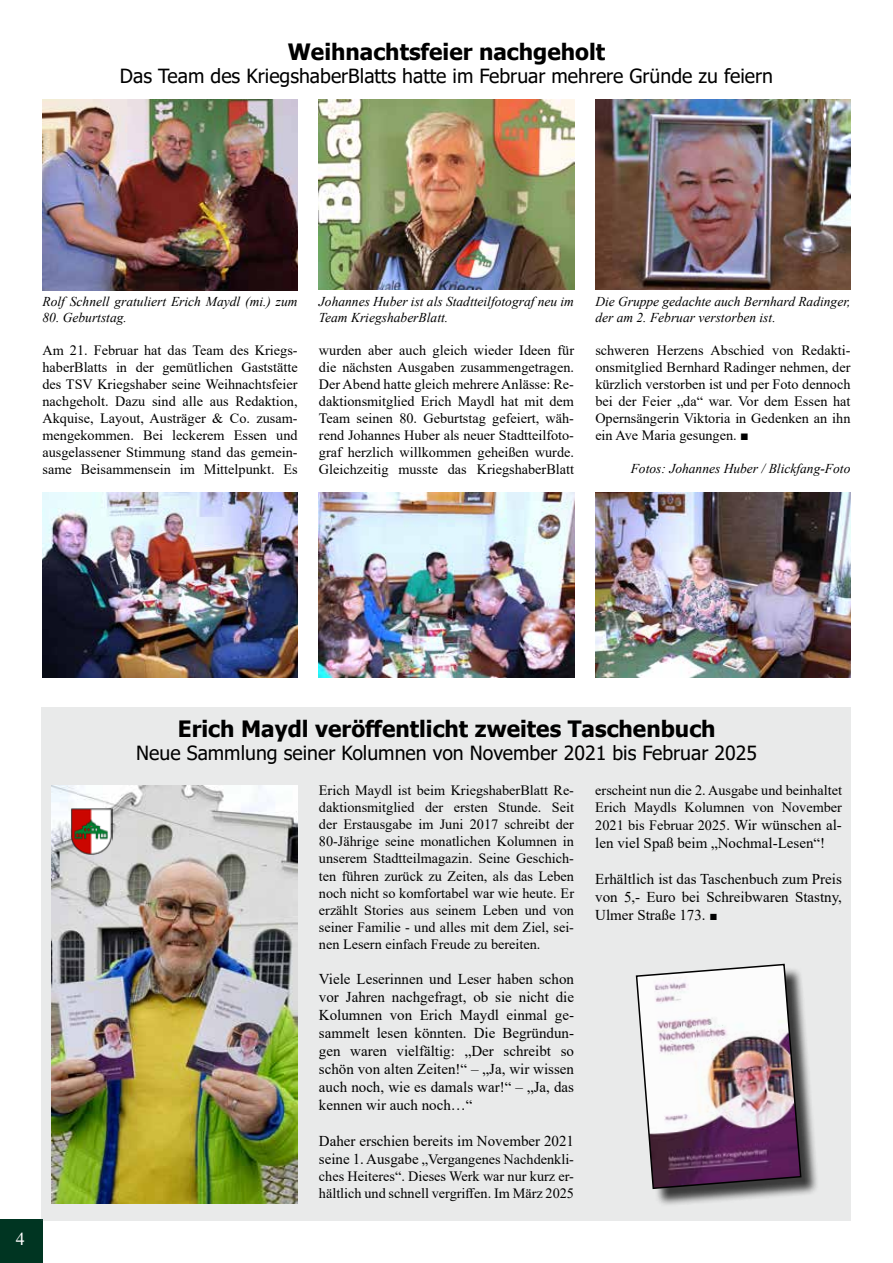
<style>
.page{position:relative;width:893px;height:1263px;background:#fff}
.page>*{position:absolute;margin:0;border:0;box-sizing:border-box;transform-origin:0 0}
.t1{font:700 22.5px "Tahoma";color:#000}
.t2{font:19.5px "Tahoma";color:#000}
.t3{font:18px "Times New Roman";color:#fff}
.t4{font:15px/18px "Times New Roman";color:#000;text-align:justify}
.t5{font:14.25px/17.1px "Times New Roman";color:#000;text-align:justify}
.t6{font:italic 13.5px/16.2px "Times New Roman";color:#000}
.s1{font-size:15px}
.s2{font-size:13.5px}
</style>
<div class="page">
<div style="left:0;top:1219px;width:43px;height:44px;background:#003522"></div>
<img style="left:43px;top:493px;width:255px;height:184px">
<img style="left:595px;top:493px;width:255px;height:184px">
<img style="left:319px;top:493px;width:255px;height:184px">
<img style="left:595px;top:100px;width:255px;height:190px">
<img style="left:43px;top:100px;width:255px;height:190px">
<img style="left:319px;top:100px;width:255px;height:190px">
<div style="left:41px;top:707px;width:809px;height:513px;background:#e9eaea"></div>
<img style="left:51px;top:785px;width:247px;height:418px">
<img style="left:70px;top:808px;width:43px;height:47px">
<div style="left:639px;top:966px;width:180px;height:241px;background:#000;opacity:.75"></div>
<img style="left:635px;top:963px;width:167px;height:227px">
<h1 class="t1" style="left:288px;top:36px;width:319px">Weihnachtsfeier nachgeholt</h1>
<h2 class="t2" style="left:120px;top:63px;width:655px">Das Team des KriegshaberBlatts hatte im Februar mehrere Gründe zu feiern</h2>
<p class="t6" style="left:43px;top:293px;width:257px">Rolf Schnell gratuliert Erich Maydl (mi.) zum</p>
<p class="t6" style="left:43px;top:309px;width:86px">80. Geburtstag.</p>
<p class="t6" style="left:319px;top:293px;width:257px">Johannes Huber ist als Stadtteilfotograf neu im<br>Team KriegshaberBlatt.</p>
<p class="t6" style="left:595px;top:293px;width:257px">Die Gruppe gedachte auch Bernhard Radinger, der am 2. Februar verstorben ist.</p>
<p class="t5" style="left:43px;top:341px;width:257px">Am 21. Februar hat das Team des Kriegs&shy;haberBlatts in der gemütlichen Gaststätte des TSV Kriegshaber seine Weihnachtsfeier nachgeholt. Dazu sind alle aus Redaktion, Akquise, Layout, Austräger &amp; Co. zusam&shy;mengekommen. Bei leckerem Essen und ausgelassener Stimmung stand das gemein&shy;same Beisammensein im Mittelpunkt. Es</p>
<p class="t5" style="left:319px;top:341px;width:257px">wurden aber auch gleich wieder Ideen für die nächsten Ausgaben zusammengetragen.<br>Der Abend hatte gleich mehrere Anlässe: Re&shy;daktionsmitglied Erich Maydl hat mit dem Team seinen 80. Geburtstag gefeiert, wäh&shy;rend Johannes Huber als neuer Stadtteilfoto&shy;graf herzlich willkommen geheißen wurde.<br>Gleichzeitig musste das KriegshaberBlatt</p>
<p class="t5" style="left:595px;top:341px;width:257px">schweren Herzens Abschied von Redakti&shy;onsmitglied Bernhard Radinger nehmen, der kürzlich verstorben ist und per Foto dennoch bei der Feier „da“ war. Vor dem Essen hat Opernsängerin Viktoria in Gedenken an ihn ein Ave Maria gesungen. ■</p>
<p class="t6" style="left:631px;top:460px;width:221px">Fotos: Johannes Huber / Blickfang-Foto</p>
<p class="t3" style="left:16px;top:1226px;width:10px">4</p>
<h1 class="t1" style="left:178px;top:713px;width:539px">Erich Maydl veröffentlicht zweites Taschenbuch</h1>
<h2 class="t2" style="left:136px;top:740px;width:622px">Neue Sammlung seiner Kolumnen von November 2021 bis Februar 2025</h2>
<p class="t5" style="left:319px;top:781px;width:257px">Erich Maydl ist beim KriegshaberBlatt Re&shy;daktionsmitglied der ersten Stunde. Seit der Erstausgabe im Juni 2017 schreibt der 80-Jährige seine monatlichen Kolumnen in unserem Stadtteilmagazin. Seine Geschich&shy;ten führen zurück zu Zeiten, als das Leben noch nicht so komfortabel war wie heute. Er erzählt Stories aus seinem Leben und von seiner Familie - und alles mit dem Ziel, sei&shy;nen Lesern einfach Freude zu bereiten.</p>
<p class="t4" style="left:319px;top:969px;width:257px">Viele Leserinnen und Leser haben schon vor Jahren nachgefragt, ob sie nicht die Kolumnen von Erich Maydl einmal ge&shy;sammelt lesen könnten. Die Begründun&shy;gen waren vielfältig: „Der schreibt so schön von alten Zeiten!“ – „Ja, wir wissen auch noch, wie es damals war!“ – „Ja, das kennen wir auch noch…“</p>
<p class="t4" style="left:319px;top:1131px;width:257px">Daher erschien bereits im November 2021</p>
<p class="t5" style="left:319px;top:1150px;width:257px"><span class="s1">seine 1. Ausgabe</span> „Vergangenes Nachdenkli&shy;ches Heiteres“. Dieses Werk war nur kurz er&shy;hältlich und schnell vergriffen. Im März 2025</p>
<p class="t5" style="left:595px;top:781px;width:248px;line-height:17.5px">erscheint nun die 2. Ausgabe und beinhaltet Erich Maydls Kolumnen von November 2021 bis Februar 2025. <span class="s1">Wir wünschen al-</span></p>
<p class="t4" style="left:595px;top:834px;width:231px">len viel Spaß beim „Nochmal-Lesen“!</p>
<p class="t4" style="left:595px;top:870px;width:248px">Erhältlich ist das Taschenbuch zum Preis von 5,- Euro bei Schreibwaren Stastny, Ulmer Straße 173. <span class="s2">■</span></p>
</div>
